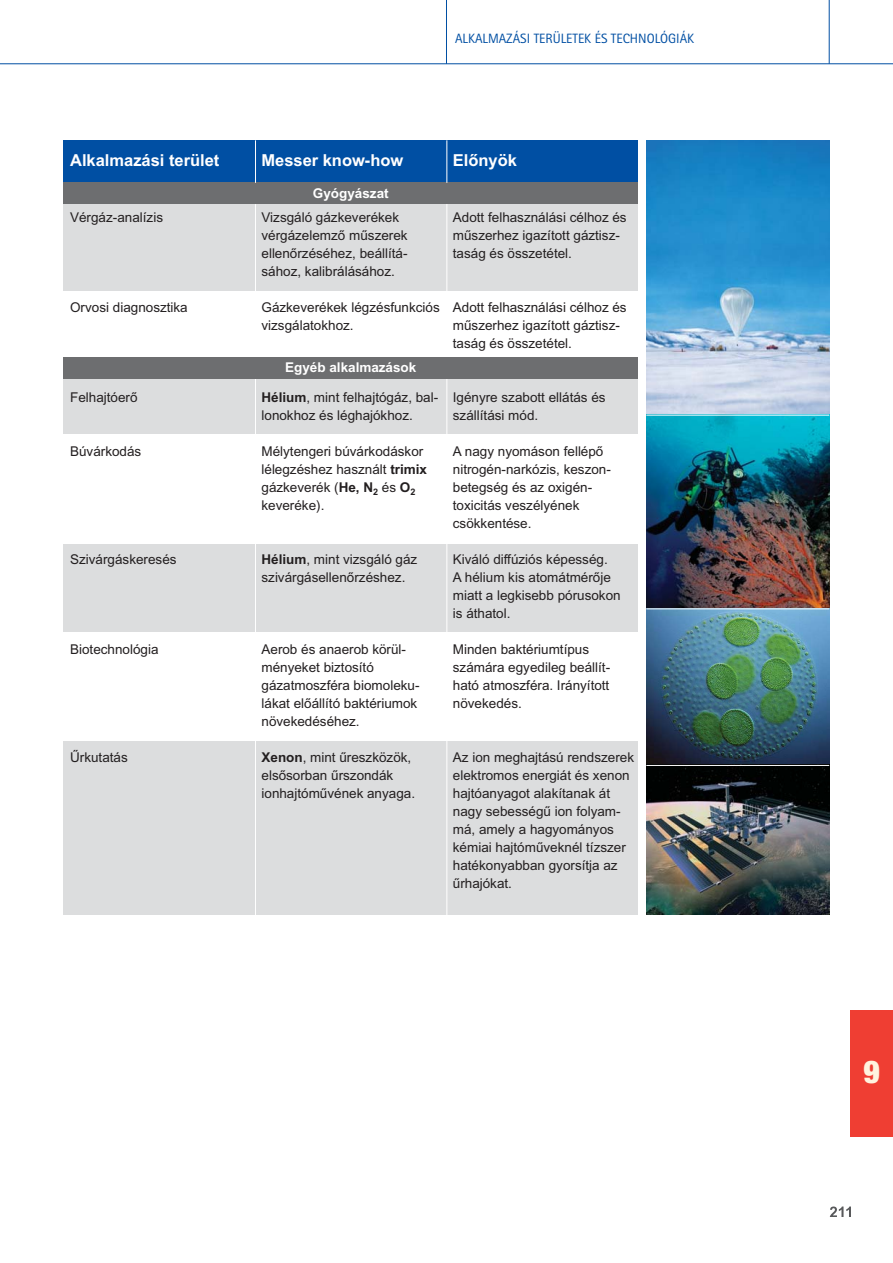
<style>
.page{position:relative;width:893px;height:1263px;background:#fff}
.page>*{position:absolute;margin:0;border:0;box-sizing:border-box;transform-origin:0 0}
.t1{font:900 condensed 31.5px "Helvetica Neue TS";color:#fff3df}
.t2{font:16.5px "Arial HU Bold";color:#fff}
.t3{font:13.5px/18px "Arial HU";color:#231f20}
.t4{font:13.5px "AT Rotis Sans Serif";color:#004fa3}
.t5{font:13.5px "Arial HU Bold";color:#fff}
.s1{font-family:"Arial HU Bold"}
</style>
<div class="page">
<div style="left:64px;top:194px;width:574px;height:97px;background:#dcddde"></div>
<div style="left:64px;top:374px;width:574px;height:60px;background:#dcddde"></div>
<div style="left:64px;top:544px;width:574px;height:87px;background:#dcddde"></div>
<div style="left:64px;top:741px;width:574px;height:174px;background:#dcddde"></div>
<hr style="left:0;top:63px;width:893px;height:1px;background:#004fa3">
<svg style="left:830px;top:1206px;width:21px;height:11px"></svg>
<div style="left:850px;top:1010px;width:43px;height:127px;background:#ef3e33"></div>
<hr style="left:446px;top:0;width:1px;height:64px;background:#004fa3">
<hr style="left:829px;top:0;width:1px;height:64px;background:#004fa3">
<img style="left:646px;top:140px;width:183px;height:775px">
<div style="left:64px;top:140px;width:574px;height:43px;background:#004fa3"></div>
<div style="left:64px;top:183px;width:574px;height:21px;background:#6d6e70"></div>
<hr style="left:446px;top:204px;width:1px;height:711px;background:#fff">
<hr style="left:446px;top:140px;width:1px;height:43px;background:#fff">
<hr style="left:255px;top:204px;width:1px;height:711px;background:#fff">
<hr style="left:255px;top:140px;width:1px;height:43px;background:#fff">
<div style="left:64px;top:357px;width:574px;height:21px;background:#6d6e70"></div>
<hr style="left:646px;top:415px;width:183px;height:1px;background:#fff">
<hr style="left:646px;top:608px;width:183px;height:1px;background:#fff">
<hr style="left:646px;top:765px;width:183px;height:1px;background:#fff">
<p class="t4" style="left:455px;top:30px;width:241px">ALKALMAZÁSI TERÜLETEK ÉS TECHNOLÓGIÁK</p>
<p class="t2" style="left:70px;top:154px;width:151px">Alkalmazási terület</p>
<p class="t2" style="left:261px;top:154px;width:143px">Messer know-how</p>
<p class="t5" style="left:313px;top:188px;width:77px">Gyógyászat</p>
<p class="t3" style="left:70px;top:209px;width:94px">Vérgáz-analízis</p>
<p class="t3" style="left:70px;top:299px;width:119px">Orvosi diagnosztika</p>
<p class="t3" style="left:70px;top:389px;width:69px">Felhajtóerô</p>
<p class="t3" style="left:70px;top:443px;width:73px">Búvárkodás</p>
<p class="t3" style="left:70px;top:551px;width:108px">Szivárgáskeresés</p>
<p class="t3" style="left:70px;top:641px;width:90px">Biotechnológia</p>
<p class="t3" style="left:70px;top:749px;width:59px">Ûrkutatás</p>
<p class="t3" style="left:261px;top:209px;width:148px">Vizsgáló gázkeverékek vérgázelemzô mûszerek ellenôrzéséhez, beállítá&shy;sához, kalibrálásához.</p>
<p class="t3" style="left:261px;top:299px;width:180px">Gázkeverékek légzésfunkciós vizsgálatokhoz.</p>
<p class="t5" style="left:285px;top:362px;width:133px">Egyéb alkalmazások</p>
<p class="t3" style="left:261px;top:389px;width:178px"><span class="s1">Hélium</span>, mint felhajtógáz, bal&shy;lonokhoz és léghajókhoz.</p>
<p class="t3" style="left:261px;top:443px;width:167px">Mélytengeri búvárkodáskor lélegzéshez használt <span class="s1">trimix </span>gázkeverék (<span class="s1">He, N</span><sub>2</sub> és <span class="s1">O</span><sub>2 </sub>keveréke).</p>
<p class="t3" style="left:261px;top:551px;width:157px"><span class="s1">Hélium</span>, mint vizsgáló gáz szivárgásellenôrzéshez.</p>
<p class="t3" style="left:261px;top:641px;width:160px">Aerob és anaerob körül - ményeket biztosító gázatmoszféra biomoleku&shy;lákat elôállító baktériumok növekedéséhez.</p>
<p class="t3" style="left:261px;top:749px;width:155px"><span class="s1">Xenon</span>, mint ûreszközök, elsôsorban ûrszondák ionhajtómûvének anyaga.</p>
<p class="t2" style="left:453px;top:154px;width:66px">Elônyök</p>
<p class="t3" style="left:453px;top:209px;width:175px">Adott felhasználási célhoz és mûszerhez igazított gáztisz&shy;taság és összetétel.</p>
<p class="t3" style="left:453px;top:299px;width:175px">Adott felhasználási célhoz és mûszerhez igazított gáztisz&shy;taság és összetétel.</p>
<p class="t3" style="left:453px;top:389px;width:154px">Igényre szabott ellátás és szállítási mód.</p>
<p class="t3" style="left:453px;top:443px;width:160px">A nagy nyomáson fellépô nitrogén-narkózis, keszon&shy;betegség és az oxigén&shy;toxicitás veszélyének csökkentése.</p>
<p class="t3" style="left:453px;top:551px;width:169px">Kiváló diffúziós képesség.<br>A hélium kis atomátmérôje miatt a legkisebb pórusokon is áthatol.</p>
<p class="t3" style="left:453px;top:641px;width:159px">Minden baktériumtípus számára egyedileg beállít&shy;ható atmoszféra. Irányított növekedés.</p>
<p class="t3" style="left:453px;top:749px;width:183px">Az ion meghajtású rendszerek elektromos energiát és xenon hajtóanyagot alakítanak át nagy sebességû ion folyam - má, amely a hagyományos kémiai hajtómûveknél tízszer hatékonyabban gyorsítja az ûrhajókat.</p>
<h1 class="t1" style="left:863px;top:1060px;width:18px">9</h1>
</div>
